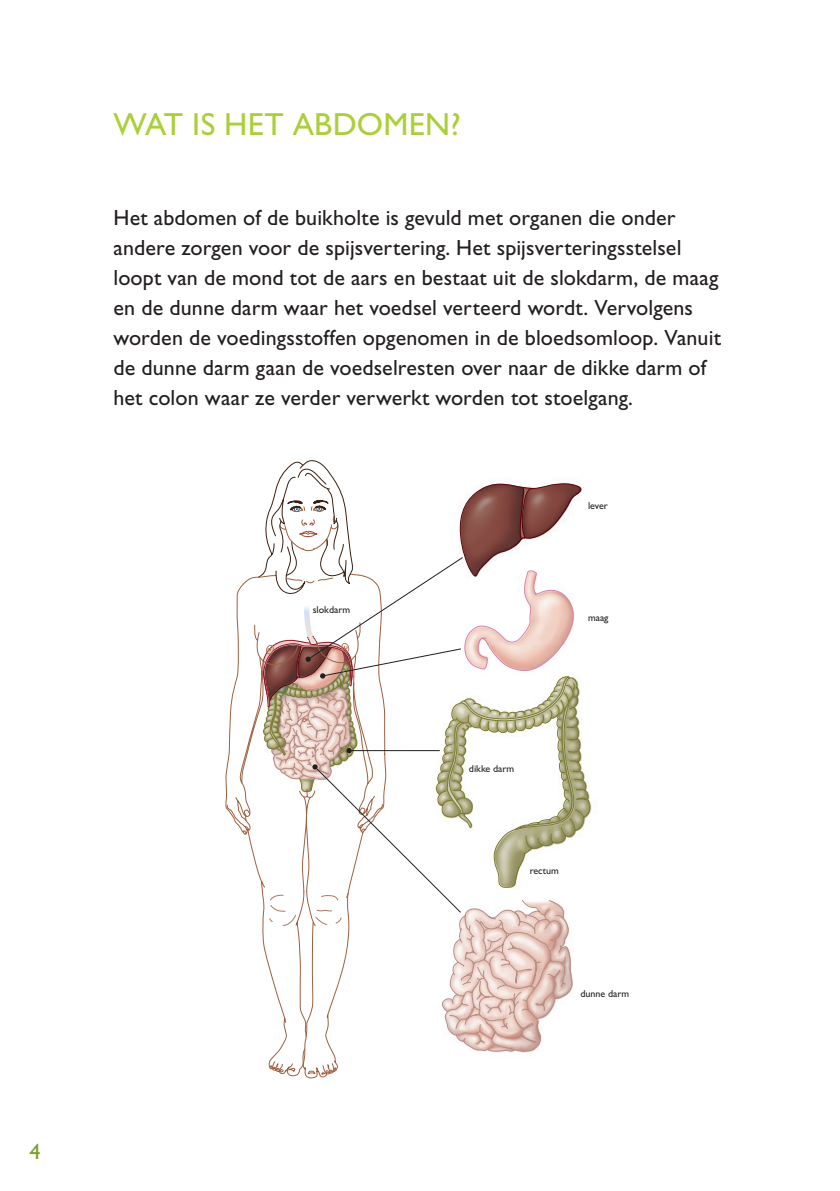
<style>
.page{position:relative;width:840px;height:1191px;background:#fff}
.page>*{position:absolute;margin:0;border:0;box-sizing:border-box;transform-origin:0 0}
.t1{font:32px "Gill Sans Std";letter-spacing:.01em;color:#abcf38}
.t2{font:22px/30px "Gill Sans Std";letter-spacing:.005em;color:#231f20}
.t3{font:22px "Gill Sans Std";color:#78a22d}
.t4{font:10px "Gill Sans";color:#231f20}
</style>
<div class="page">
<svg style="left:459px;top:483px;width:133px;height:404px"></svg>
<svg style="left:442px;top:900px;width:130px;height:152px"></svg>
<svg style="left:291px;top:925px;width:59px;height:154px"></svg>
<svg style="left:315px;top:1067px;width:21px;height:7px"></svg>
<svg style="left:225px;top:576px;width:90px;height:500px"></svg>
<svg style="left:270px;top:1065px;width:25px;height:7px"></svg>
<svg style="left:258px;top:460px;width:94px;height:136px"></svg>
<svg style="left:253px;top:602px;width:97px;height:323px"></svg>
<svg style="left:306px;top:556px;width:157px;height:357px"></svg>
<p class="t3" style="left:29px;top:1138px;width:13px">4</p>
<h1 class="t1" style="left:113px;top:106px;width:348px">WAT IS HET ABDOMEN?</h1>
<p class="t2" style="left:113px;top:203px;width:608px">Het abdomen of de buikholte is gevuld met organen die onder andere zorgen voor de spijsvertering. Het spijsverteringsstelsel loopt van de mond tot de aars en bestaat uit de slokdarm, de maag en de dunne darm waar het voedsel verteerd wordt. Vervolgens worden de voedingsstoffen opgenomen in de bloedsomloop. Vanuit de dunne darm gaan de voedselresten over naar de dikke darm of het colon waar ze verder verwerkt worden tot stoelgang.</p>
<p class="t4" style="left:312px;top:604px;width:39px">slokdarm</p>
<p class="t4" style="left:587px;top:499px;width:21px">lever</p>
<p class="t4" style="left:587px;top:612px;width:22px">maag</p>
<p class="t4" style="left:468px;top:762px;width:47px">dikke darm</p>
<p class="t4" style="left:529px;top:864px;width:30px">rectum</p>
<p class="t4" style="left:580px;top:988px;width:50px">dunne darm</p>
</div>
